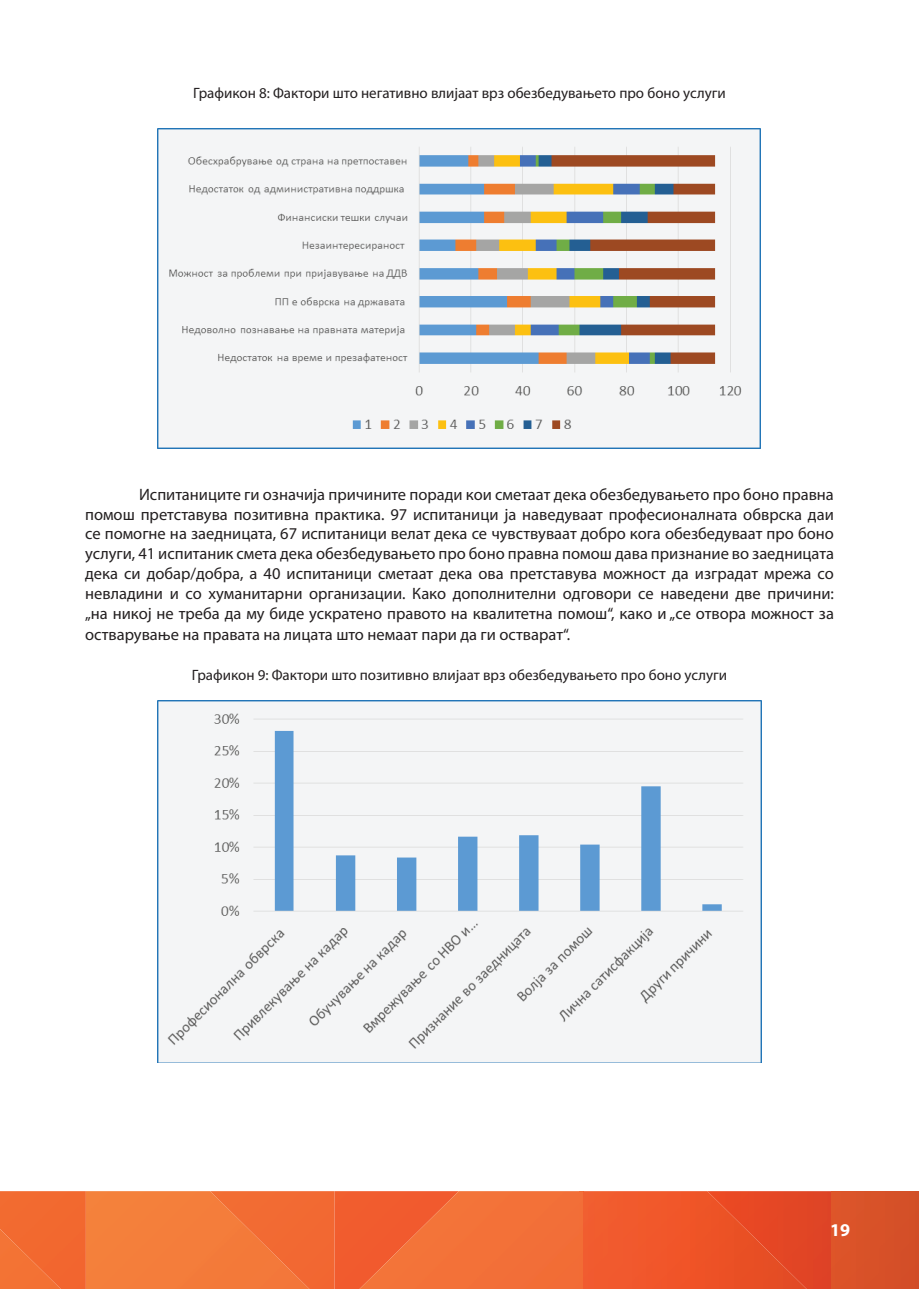
<style>
.page{position:relative;width:919px;height:1289px;background:#fff}
.page>*{position:absolute;margin:0;border:0;box-sizing:border-box;transform-origin:0 0}
.t1{font:700 18px "Myriad Pro";color:#fff}
.t2{font:16.5px/19.8px "Myriad Pro";color:#231f20;text-align:justify}
.t3{font:15px "Myriad Pro";color:#231f20}
</style>
<div class="page">
<img style="left:61px;top:1191px;width:149px;height:97px">
<img style="left:210px;top:1191px;width:149px;height:97px">
<img style="left:359px;top:1191px;width:348px;height:97px">
<img style="left:0;top:1191px;width:61px;height:97px">
<img style="left:707px;top:1191px;width:211px;height:97px">
<img style="left:158px;top:128px;width:602px;height:321px">
<img style="left:157px;top:701px;width:604px;height:361px">
<p class="t3" style="left:193px;top:84px;width:534px">Графикон 8: Фактори што негативно влијаат врз обезбедувањето про боно услуги</p>
<p class="t2" style="left:85px;top:484px;width:750px;text-indent:54px">Испитаниците ги означија причините поради кои сметаат дека обезбедувањето про боно правна помош претставува позитивна практика. 97 испитаници ја наведуваат професионалната обврска даи се помогне на заедницата, 67 испитаници велат дека се чувствуваат добро кога обезбедуваат про боно услуги, 41 испитаник смета дека обезбедувањето про боно правна помош дава признание во заедницата дека си добар/добра, а 40 испитаници сметаат дека ова претставува можност да изградат мрежа со невладини и со хуманитарни организации. Како дополнителни одговори се наведени две причини: „на никој не треба да му биде ускратено правото на квалитетна помош“, како и „се отвора можност за</p>
<p class="t2" style="left:85px;top:624px;width:486px">остварување на правата на лицата што немаат пари да ги остварат“.</p>
<p class="t3" style="left:192px;top:665px;width:536px">Графикон 9: Фактори што позитивно влијаат врз обезбедувањето про боно услуги</p>
<p class="t1" style="left:830px;top:1217px;width:21px">19</p>
</div>
